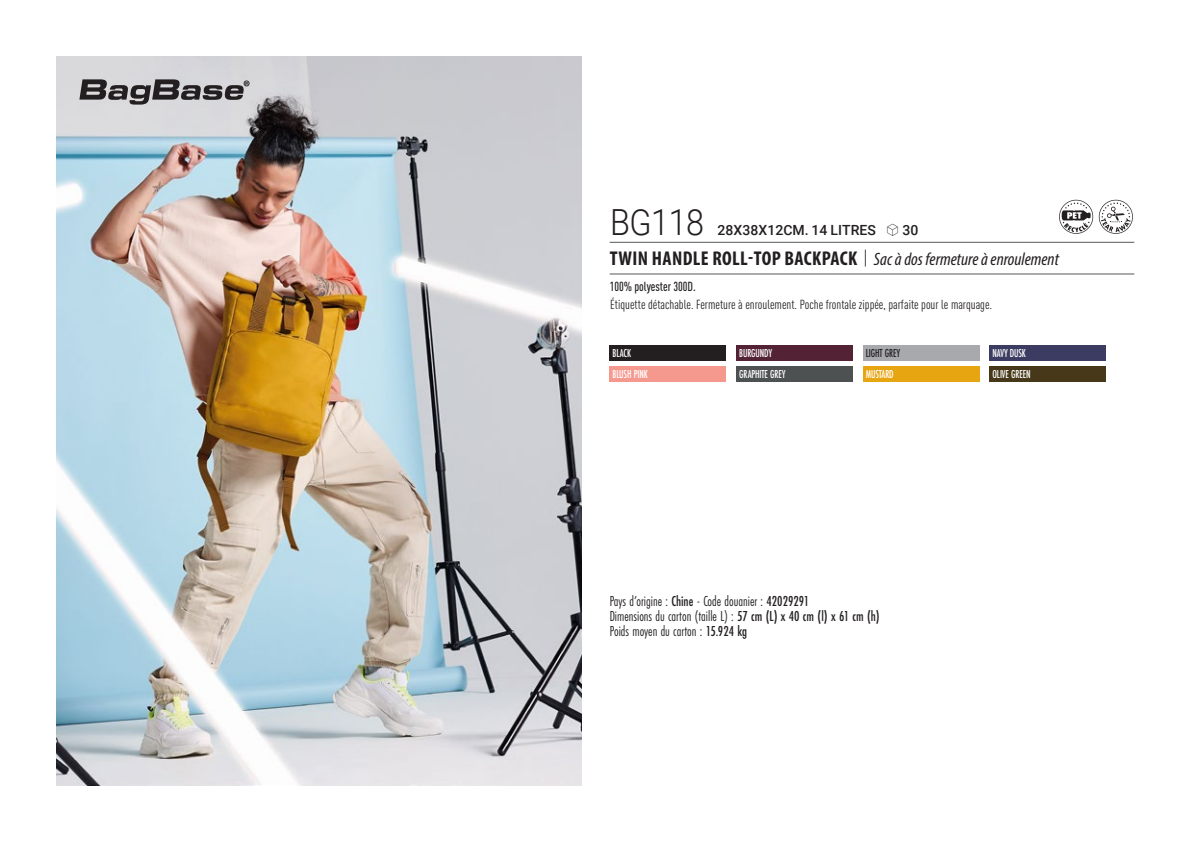
<style>
.page{position:relative;width:1191px;height:842px;background:#fff}
.page>*{position:absolute;margin:0;border:0;box-sizing:border-box;transform-origin:0 0}
.t1{font:300 36px "Roboto";letter-spacing:-.015em;color:#231f20;scale:.9 1}
.t2{font:italic 18px "Myriad Variable Concept";color:#231f20}
.t3{font:15px "Futura PT Cond";color:#231f20;scale:.95 1}
.t4{font:500 14px "Roboto";letter-spacing:.005em;color:#231f20}
.t5{font:condensed 13px "DIN Pro";color:#231f20}
.grammage_2020{font:500 condensed 13px "DIN Pro";color:#231f20;scale:.95 1}
.Coloris_nuancier_bla{font:500 12px "Futura PT Cond";letter-spacing:-.01em;color:#fff;scale:.9 1}
.Coloris_nuancier{font:500 12px "Futura PT Cond";letter-spacing:-.01em;color:#231f20;scale:.9 1}
.s1{font-family:"Linotype Shapeshifter";font-weight:400;font-size:16px}
.s2{font-family:"Myriad Pro";font-weight:700;font-style:normal;font-stretch:condensed;font-size:20px}
.s3{font-family:"Roboto Condensed";font-weight:300;font-style:normal;font-size:20px}
.s4{font-weight:500}
</style>
<div class="page">
<img style="left:57px;top:57px;width:524px;height:728px">
<svg style="left:79px;top:79px;width:170px;height:26px;background:#878688"></svg>
<div style="left:609px;top:345px;width:117px;height:16px;background:#231f20"></div>
<div style="left:609px;top:367px;width:117px;height:15px;background:#f5988e"></div>
<div style="left:736px;top:345px;width:116px;height:16px;background:#532234"></div>
<div style="left:736px;top:367px;width:116px;height:15px;background:#4d5151"></div>
<div style="left:863px;top:345px;width:116px;height:16px;background:#a8a9ad"></div>
<div style="left:863px;top:367px;width:116px;height:15px;background:#e7a512"></div>
<div style="left:989px;top:345px;width:116px;height:16px;background:#3c3b61"></div>
<div style="left:989px;top:367px;width:116px;height:15px;background:#463818"></div>
<svg style="left:1059px;top:200px;width:73px;height:34px"></svg>
<hr style="left:609px;top:242px;width:525px;height:1px;background:#57585a">
<hr style="left:609px;top:274px;width:525px;height:1px;background:#57585a">
<p class="t1" style="left:610px;top:197px;width:106px">BG118</p>
<p class="t4" style="left:717px;top:220px;width:203px">28X38X12CM. 14 LITRES <span class="s1">S</span> 30</p>
<p class="t2" style="left:610px;top:249px;width:450px"><span class="s2">TWIN HANDLE ROLL-TOP BACKPACK</span> <span class="s3">|</span> Sac à dos fermeture à enroulement</p>
<p class="grammage_2020" style="left:609px;top:277px;width:92px">100% polyester 300D.</p>
<p class="t5" style="left:610px;top:295px;width:383px">Étiquette détachable. Fermeture à enroulement. Poche frontale zippée, parfaite pour le marquage.</p>
<p class="Coloris_nuancier_bla" style="left:612px;top:346px;width:22px">BLACK</p>
<p class="Coloris_nuancier_bla" style="left:612px;top:367px;width:41px">BLUSH PINK</p>
<p class="Coloris_nuancier_bla" style="left:739px;top:346px;width:38px">BURGUNDY</p>
<p class="Coloris_nuancier_bla" style="left:739px;top:367px;width:53px">GRAPHITE GREY</p>
<p class="Coloris_nuancier" style="left:866px;top:346px;width:40px">LIGHT GREY</p>
<p class="Coloris_nuancier_bla" style="left:866px;top:367px;width:33px">MUSTARD</p>
<p class="Coloris_nuancier_bla" style="left:992px;top:346px;width:39px">NAVY DUSK</p>
<p class="Coloris_nuancier_bla" style="left:992px;top:367px;width:44px">OLIVE GREEN</p>
<p class="t3" style="left:609px;top:592px;width:212px">Pays d’origine : <span class="s4">Chine</span> - Code douanier : <span class="s4">42029291</span></p>
<p class="t3" style="left:609px;top:607px;width:286px">Dimensions du carton (taille L) : <span class="s4">57 cm (L) x 40 cm (l) x 61 cm (h)</span></p>
<p class="t3" style="left:609px;top:622px;width:146px">Poids moyen du carton : <span class="s4">15.924 kg</span></p>
</div>
